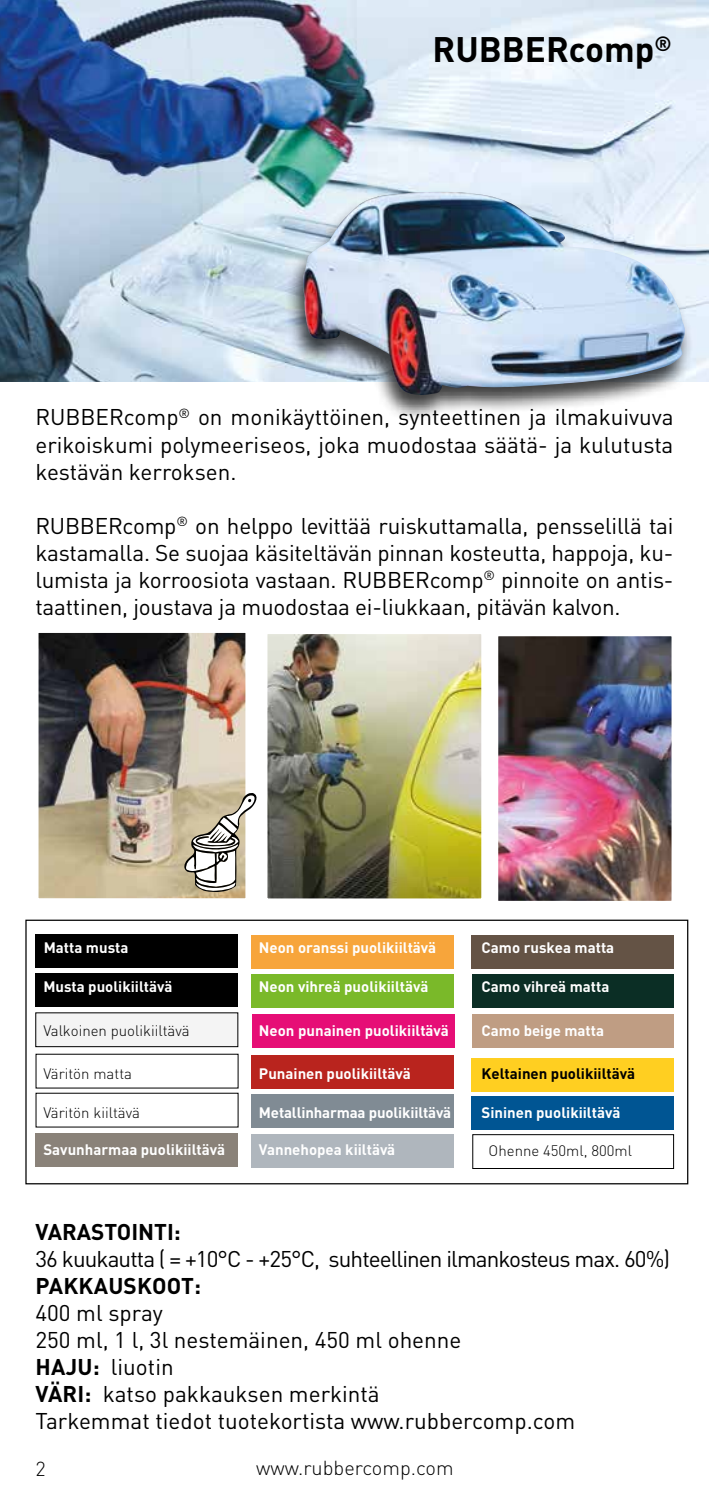
<style>
.page{position:relative;width:709px;height:1489px;background:#fff}
.page>*{position:absolute;margin:0;border:0;box-sizing:border-box;transform-origin:0 0}
.t1{font:700 35px "DINOT";color:#000}
.t2{font:22.5px/27px "DINOT";color:#000;text-align:justify}
.t3{font:22.5px "DINOT";letter-spacing:-.04em;color:#000}
.t4{font:700 22.5px "DINOT";color:#000}
.t5{font:300 20px "DINOT";color:#000}
.t6{font:700 15px "DINOT";color:#fff}
.t7{font:300 15px "DINOT";color:#000}
.t8{font:700 15px "DINOT";color:#000}
.s1{font-weight:700}
</style>
<div class="page">
<img style="left:0;top:0;width:709px;height:381px">
<img style="left:269px;top:635px;width:211px;height:262px">
<div style="left:265px;top:631px;width:219px;height:270px;border:3px solid #fff"></div>
<img style="left:499px;top:637px;width:171px;height:262px">
<div style="left:496px;top:634px;width:177px;height:268px;border:2px solid #fff"></div>
<img style="left:39px;top:634px;width:205px;height:263px">
<div style="left:35px;top:630px;width:213px;height:271px;border:3px solid #fff"></div>
<svg style="left:183px;top:792px;width:74px;height:101px"></svg>
<div style="left:25px;top:919px;width:663px;height:265px;border:1px solid #000"></div>
<div style="left:36px;top:933px;width:202px;height:34px;background:#000"></div>
<div style="left:471px;top:1096px;width:202px;height:34px;background:#005593"></div>
<div style="left:252px;top:1013px;width:202px;height:34px;background:#e60e76"></div>
<div style="left:36px;top:1133px;width:202px;height:34px;background:#8a8279"></div>
<div style="left:252px;top:934px;width:202px;height:34px;background:#f7a53b"></div>
<div style="left:472px;top:934px;width:202px;height:34px;background:#645345"></div>
<div style="left:36px;top:973px;width:202px;height:33px;background:#000"></div>
<div style="left:252px;top:974px;width:202px;height:33px;background:#7ab929"></div>
<div style="left:472px;top:974px;width:202px;height:33px;background:#0b2e25"></div>
<div style="left:472px;top:1013px;width:202px;height:34px;background:#bf9d83"></div>
<div style="left:252px;top:1055px;width:202px;height:33px;background:#b9241e"></div>
<div style="left:472px;top:1057px;width:202px;height:34px;background:#ffcf21"></div>
<div style="left:252px;top:1094px;width:202px;height:33px;background:#808b94"></div>
<div style="left:252px;top:1134px;width:202px;height:34px;background:#afb6bd"></div>
<div style="left:472px;top:1134px;width:202px;height:34px;border:1px solid #000"></div>
<div style="left:36px;top:1012px;width:202px;height:34px;background:#f4f4f4"></div>
<div style="left:284px;top:190px;width:409px;height:231px;background:#000;opacity:.75"></div>
<img style="left:303px;top:192px;width:382px;height:203px">
<h1 class="t1" style="left:432px;top:26px;width:241px">RUBBERcomp<sup>®</sup></h1>
<p class="t2" style="left:35px;top:403px;width:639px">RUBBERcomp<sup>®</sup> on monikäyttöinen, synteettinen ja ilmakuivuva erikoiskumi polymeeriseos, joka muodostaa säätä- ja kulutusta kestävän kerroksen.</p>
<p class="t2" style="left:35px;top:511px;width:639px">RUBBERcomp<sup>®</sup> on helppo levittää ruiskuttamalla, pensselillä tai kastamalla. Se suojaa käsiteltävän pinnan kosteutta, happoja, ku&shy;lumista ja korroosiota vastaan. RUBBERcomp<sup>®</sup> pinnoite on antis&shy;taattinen, joustava ja muodostaa ei-liukkaan, pitävän kalvon.</p>
<p class="t6" style="left:44px;top:937px;width:86px">Matta musta</p>
<p class="t6" style="left:259px;top:937px;width:179px">Neon oranssi puolikiiltävä</p>
<p class="t6" style="left:481px;top:937px;width:134px">Camo ruskea matta</p>
<p class="t6" style="left:43px;top:976px;width:130px">Musta puolikiiltävä</p>
<p class="t7" style="left:43px;top:1020px;width:148px">Valkoinen puolikiiltävä</p>
<p class="t6" style="left:259px;top:976px;width:171px">Neon vihreä puolikiiltävä</p>
<p class="t6" style="left:481px;top:976px;width:129px">Camo vihreä matta</p>
<p class="t6" style="left:481px;top:1020px;width:124px">Camo beige matta</p>
<p class="t6" style="left:259px;top:1020px;width:191px">Neon punainen puolikiiltävä</p>
<p class="t7" style="left:43px;top:1063px;width:90px">Väritön matta</p>
<p class="t7" style="left:43px;top:1102px;width:98px">Väritön kiiltävä</p>
<p class="t6" style="left:43px;top:1139px;width:183px">Savunharmaa puolikiiltävä</p>
<p class="t6" style="left:259px;top:1063px;width:153px">Punainen puolikiiltävä</p>
<p class="t8" style="left:481px;top:1063px;width:155px">Keltainen puolikiiltävä</p>
<p class="t6" style="left:259px;top:1102px;width:194px">Metallinharmaa puolikiiltävä</p>
<p class="t6" style="left:481px;top:1102px;width:140px">Sininen puolikiiltävä</p>
<p class="t6" style="left:259px;top:1139px;width:138px">Vannehopea kiiltävä</p>
<p class="t7" style="left:488px;top:1140px;width:145px">Ohenne 450ml, 800ml</p>
<p class="t4" style="left:35px;top:1216px;width:147px">VARASTOINTI:</p>
<p class="t3" style="left:35px;top:1243px;width:636px">36 kuukautta ( = +10°C - +25°C, suhteellinen ilmankosteus max. 60%)</p>
<p class="t4" style="left:36px;top:1270px;width:167px">PAKKAUSKOOT:</p>
<p class="t2" style="left:35px;top:1298px;width:541px;text-align:left">400 ml spray<br>250 ml, 1 l, 3l nestemäinen, 450 ml ohenne<br><span class="s1">HAJU:</span> liuotin<br><span class="s1">VÄRI:</span> katso pakkauksen merkintä<br>Tarkemmat tiedot tuotekortista www.rubbercomp.com</p>
<p class="t5" style="left:35px;top:1454px;width:12px">2</p>
<p class="t5" style="left:256px;top:1453px;width:199px">www.rubbercomp.com</p>
</div>
